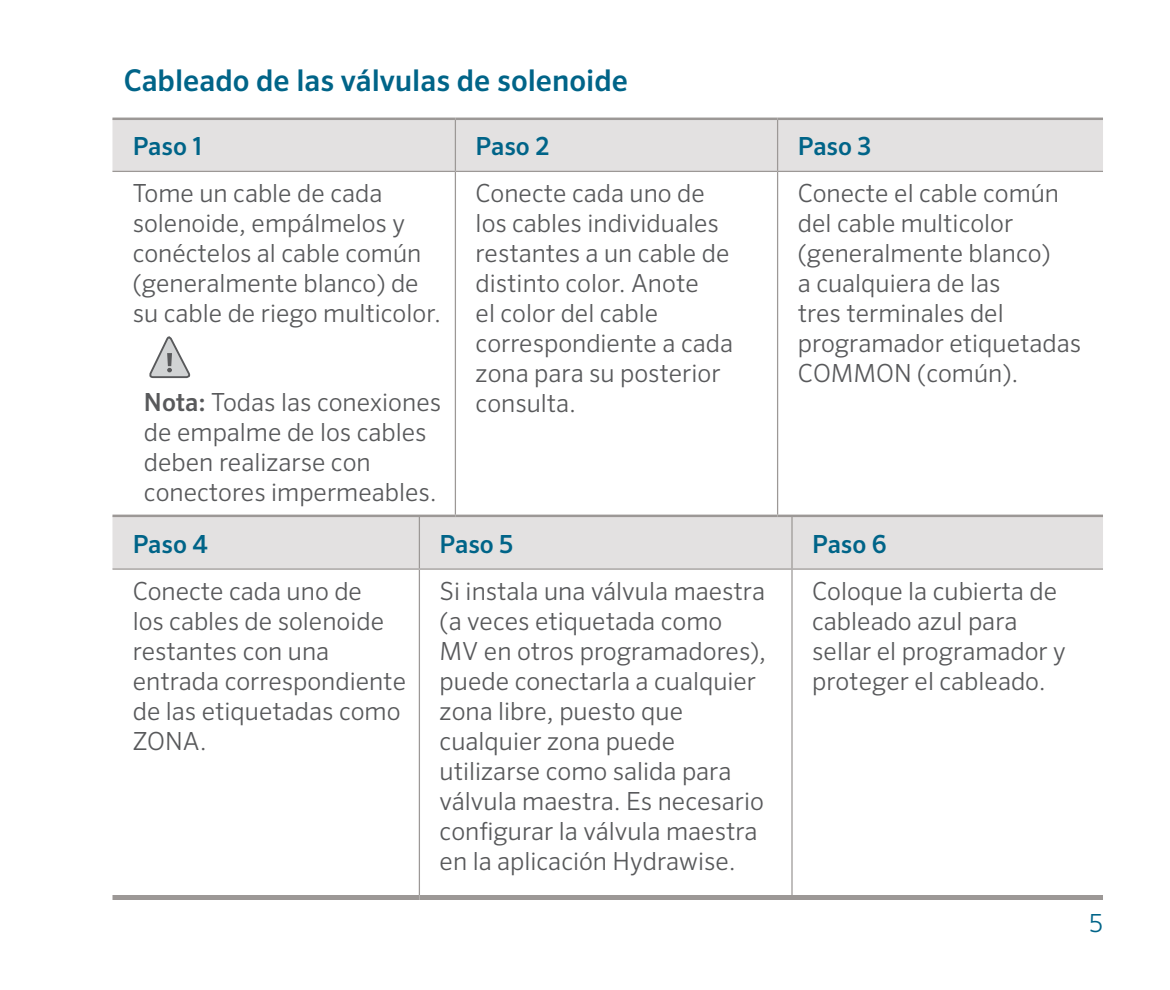
<style>
.page{position:relative;width:1170px;height:990px;background:#fff}
.page>*{position:absolute;margin:0;border:0;box-sizing:border-box;transform-origin:0 0}
.t1{font:500 30px "Sero Pro";color:#006488}
.t2{font:300 25px/30px "Sero Pro";color:#58595b}
.t3{font:500 25px "Sero Pro";color:#006488}
.t4{font:300 25px "Sero Pro";color:#006488}
.s1{font-weight:500}
</style>
<div class="page">
<div style="left:112px;top:517px;width:991px;height:51px;background:#e3e1e1"></div>
<hr style="left:419px;top:517px;width:1px;height:51px;background:#9c9896">
<hr style="left:419px;top:570px;width:1px;height:325px;background:#9c9896">
<hr style="left:112px;top:568px;width:307px;height:2px;background:#9c9896">
<hr style="left:419px;top:568px;width:373px;height:2px;background:#9c9896">
<hr style="left:792px;top:568px;width:311px;height:2px;background:#9c9896">
<hr style="left:791px;top:570px;width:2px;height:325px;background:#9c9896">
<hr style="left:791px;top:517px;width:2px;height:51px;background:#9c9896">
<div style="left:112px;top:895px;width:307px;height:5px;background:#9c9896"></div>
<div style="left:419px;top:895px;width:373px;height:5px;background:#9c9896"></div>
<div style="left:792px;top:895px;width:311px;height:5px;background:#9c9896"></div>
<svg style="left:112px;top:117px;width:991px;height:1px"></svg>
<div style="left:112px;top:120px;width:991px;height:51px;background:#e3e1e1"></div>
<hr style="left:455px;top:120px;width:1px;height:51px;background:#9c9896">
<hr style="left:455px;top:172px;width:1px;height:343px;background:#9c9896">
<hr style="left:112px;top:171px;width:343px;height:1px;background:#9c9896">
<hr style="left:455px;top:171px;width:323px;height:1px;background:#9c9896">
<hr style="left:778px;top:171px;width:325px;height:1px;background:#9c9896">
<hr style="left:777px;top:172px;width:1px;height:343px;background:#9c9896">
<hr style="left:777px;top:120px;width:1px;height:51px;background:#9c9896">
<hr style="left:112px;top:118px;width:343px;height:2px;background:#9c9896">
<hr style="left:455px;top:118px;width:323px;height:2px;background:#9c9896">
<hr style="left:778px;top:118px;width:325px;height:2px;background:#9c9896">
<hr style="left:112px;top:515px;width:343px;height:2px;background:#9c9896">
<hr style="left:455px;top:515px;width:323px;height:2px;background:#9c9896">
<hr style="left:778px;top:515px;width:325px;height:2px;background:#9c9896">
<svg style="left:149px;top:336px;width:42px;height:43px"></svg>
<p class="t1" style="left:124px;top:63px;width:506px">Cableado de las válvulas de solenoide</p>
<p class="t3" style="left:133px;top:131px;width:71px">Paso 1</p>
<p class="t3" style="left:476px;top:131px;width:75px">Paso 2</p>
<p class="t3" style="left:798px;top:131px;width:75px">Paso 3</p>
<p class="t2" style="left:133px;top:178px;width:310px">Tome un cable de cada solenoide, empálmelos y conéctelos al cable común (generalmente blanco) de su cable de riego multicolor.</p>
<p class="t2" style="left:476px;top:178px;width:259px">Conecte cada uno de los cables individuales restantes a un cable de distinto color. Anote<br>el color del cable correspondiente a cada zona para su posterior consulta.</p>
<p class="t2" style="left:798px;top:178px;width:285px">Conecte el cable común del cable multicolor (generalmente blanco)<br>a cualquiera de las<br>tres terminales del programador etiquetadas<br>COMMON (común).</p>
<p class="t2" style="left:144px;top:387px;width:299px"><span class="s1">Nota:</span> Todas las conexiones de empalme de los cables deben realizarse con conectores impermeables.</p>
<p class="t3" style="left:133px;top:529px;width:77px">Paso 4</p>
<p class="t3" style="left:440px;top:529px;width:75px">Paso 5</p>
<p class="t3" style="left:812px;top:529px;width:76px">Paso 6</p>
<p class="t2" style="left:133px;top:576px;width:275px">Conecte cada uno de<br>los cables de solenoide restantes con una entrada correspondiente de las etiquetadas como<br>ZONA.</p>
<p class="t2" style="left:440px;top:576px;width:328px">Si instala una válvula maestra (a veces etiquetada como<br>MV en otros programadores), puede conectarla a cualquier zona libre, puesto que cualquier zona puede utilizarse como salida para válvula maestra. Es necesario configurar la válvula maestra en la aplicación Hydrawise.</p>
<p class="t2" style="left:812px;top:576px;width:255px">Coloque la cubierta de cableado azul para sellar el programador y proteger el cableado.</p>
<p class="t4" style="left:1090px;top:909px;width:15px">5</p>
</div>
